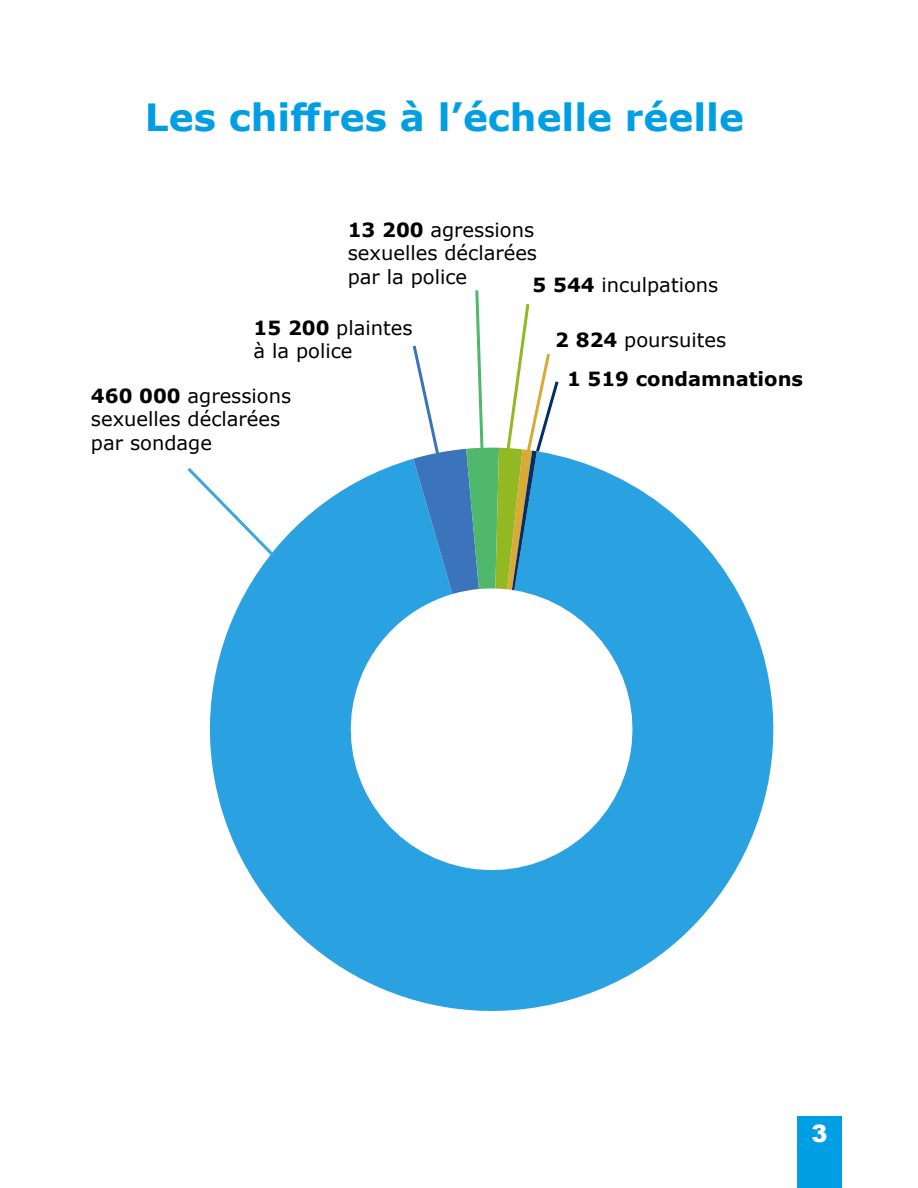
<style>
.page{position:relative;width:918px;height:1188px;background:#fff}
.page>*{position:absolute;margin:0;border:0;box-sizing:border-box;transform-origin:0 0}
.t1{font:700 37.5px "Verdana";color:#009fe3}
.t2{font:900 24px "Arial";color:#fff}
.t3{font:19.5px/23.4px "Verdana";color:#000}
.t4{font:700 19.5px/38.4px "Verdana";color:#000}
.s1{font-weight:700}
.s2{font-weight:400}
</style>
<div class="page">
<svg style="left:209px;top:456px;width:565px;height:555px"></svg>
<svg style="left:187px;top:465px;width:90px;height:94px"></svg>
<svg style="left:411px;top:290px;width:150px;height:304px"></svg>
<div style="left:797px;top:1116px;width:45px;height:72px;background:#009fe4"></div>
<h1 class="t1" style="left:145px;top:91px;width:601px">Les chiffres à l’échelle réelle</h1>
<p class="t3" style="left:348px;top:218px;width:191px"><span class="s1">13 200</span> agressions sexuelles déclarées par la police</p>
<p class="t3" style="left:533px;top:273px;width:187px"><span class="s1">5 544</span> inculpations</p>
<p class="t4" style="left:567px;top:321px;width:238px;text-indent:-12px">2 824 <span class="s2">poursuites<br></span>1 519 condamnations</p>
<p class="t3" style="left:254px;top:316px;width:161px"><span class="s1">15 200</span> plaintes à la police</p>
<p class="t3" style="left:91px;top:384px;width:202px"><span class="s1">460 000</span> agressions sexuelles déclarées par sondage</p>
<p class="t2" style="left:811px;top:1116px;width:18px">3</p>
</div>
